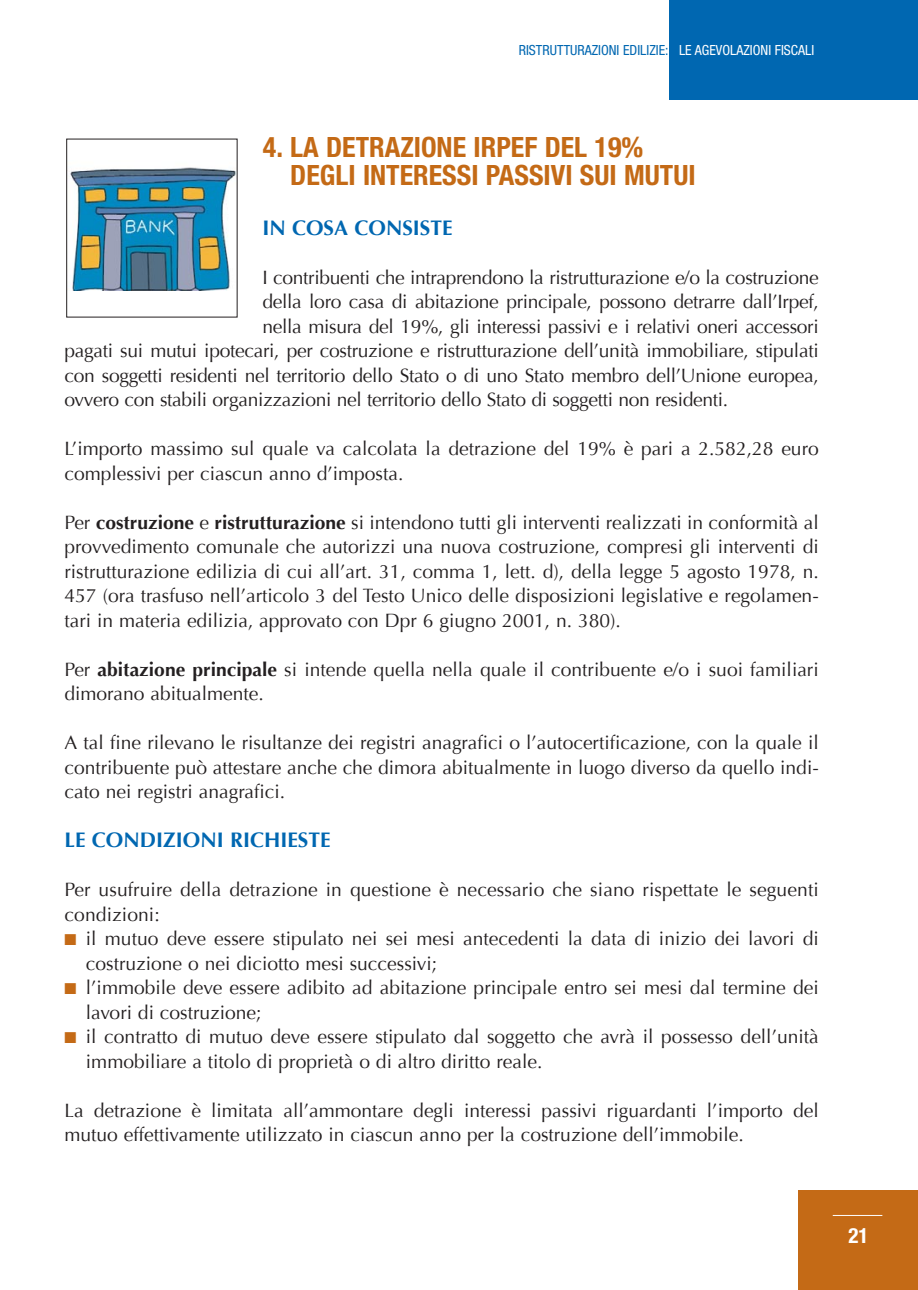
<style>
.page{position:relative;width:918px;height:1290px;background:#fff}
.page>*{position:absolute;margin:0;border:0;box-sizing:border-box;transform-origin:0 0}
.t1{font:700 condensed 28px/28px "Helvetica Neue";color:#c46a16}
.t2{font:700 21px "Optima";color:#0067b1}
.t3{font:700 condensed 21px "Helvetica Neue";color:#fff}
.t4{font:19.25px/24.5px "Optima";color:#231f20}
.t5{font:condensed 14px "Helvetica Neue";color:#0067b1}
.s1{color:#fff}
.s2{font-weight:700}
.s3{color:#c46a16}
</style>
<div class="page">
<img style="left:70px;top:167px;width:166px;height:123px">
<div style="left:799px;top:1190px;width:119px;height:100px;background:#c46a16"></div>
<div style="left:670px;top:0;width:248px;height:99px;background:#0067b1"></div>
<hr style="left:832px;top:1215px;width:50px;height:1px;background:#fff">
<p class="t5" style="left:519px;top:45px;width:297px">RISTRUTTURAZIONI EDILIZIE: <span class="s1">LE AGEVOLAZIONI FISCALI</span></p>
<h1 class="t1" style="left:290px;top:135px;width:407px;text-indent:-28px">4. LA DETRAZIONE IRPEF DEL 19%<br>DEGLI INTERESSI PASSIVI SUI MUTUI</h1>
<p class="t2" style="left:262px;top:215px;width:192px">IN COSA CONSISTE</p>
<p class="t4" style="left:262px;top:265px;width:558px">I contribuenti che intraprendono la ristrutturazione e/o la costruzione</p>
<p class="t4" style="left:262px;top:289px;width:558px">della loro casa di abitazione principale, possono detrarre dall’Irpef,</p>
<p class="t4" style="left:262px;top:314px;width:558px">nella misura del 19%, gli interessi passivi e i relativi oneri accessori</p>
<p class="t4" style="left:64px;top:338px;width:755px">pagati sui mutui ipotecari, per costruzione e ristrutturazione dell’unità immobiliare, stipulati</p>
<p class="t4" style="left:64px;top:363px;width:755px">con soggetti residenti nel territorio dello Stato o di uno Stato membro dell’Unione europea,</p>
<p class="t4" style="left:64px;top:387px;width:665px">ovvero con stabili organizzazioni nel territorio dello Stato di soggetti non residenti.</p>
<p class="t4" style="left:64px;top:436px;width:756px">L’importo massimo sul quale va calcolata la detrazione del 19% è pari a 2.582,28 euro complessivi per ciascun anno d’imposta.</p>
<p class="t4" style="left:64px;top:510px;width:756px;text-align:justify">Per <span class="s2">costruzione</span> e <span class="s2">ristrutturazione</span> si intendono tutti gli interventi realizzati in conformità al provvedimento comunale che autorizzi una nuova costruzione, compresi gli interventi di ristrutturazione edilizia di cui all’art. 31, comma 1, lett. d), della legge 5 agosto 1978, n.<br>457 (ora trasfuso nell’articolo 3 del Testo Unico delle disposizioni legislative e regolamen&shy;tari in materia edilizia, approvato con Dpr 6 giugno 2001, n. 380).</p>
<p class="t4" style="left:64px;top:657px;width:756px">Per <span class="s2">abitazione principale</span> si intende quella nella quale il contribuente e/o i suoi familiari dimorano abitualmente.</p>
<p class="t4" style="left:64px;top:730px;width:756px;text-align:justify">A tal fine rilevano le risultanze dei registri anagrafici o l’autocertificazione, con la quale il contribuente può attestare anche che dimora abitualmente in luogo diverso da quello indi&shy;cato nei registri anagrafici.</p>
<p class="t2" style="left:64px;top:828px;width:268px">LE CONDIZIONI RICHIESTE</p>
<p class="t4" style="left:64px;top:877px;width:756px">Per usufruire della detrazione in questione è necessario che siano rispettate le seguenti condizioni:</p>
<p class="t4" style="left:86px;top:926px;width:734px;text-indent:-21px"><span class="s3">■</span> il mutuo deve essere stipulato nei sei mesi antecedenti la data di inizio dei lavori di costruzione o nei diciotto mesi successivi;</p>
<p class="t4" style="left:86px;top:975px;width:734px;text-indent:-21px"><span class="s3">■</span> l’immobile deve essere adibito ad abitazione principale entro sei mesi dal termine dei lavori di costruzione;</p>
<p class="t4" style="left:86px;top:1024px;width:734px;text-indent:-21px"><span class="s3">■</span> il contratto di mutuo deve essere stipulato dal soggetto che avrà il possesso dell’unità immobiliare a titolo di proprietà o di altro diritto reale.</p>
<p class="t4" style="left:64px;top:1098px;width:756px">La detrazione è limitata all’ammontare degli interessi passivi riguardanti l’importo del mutuo effettivamente utilizzato in ciascun anno per la costruzione dell’immobile.</p>
<p class="t3" style="left:848px;top:1227px;width:22px">21</p>
</div>
